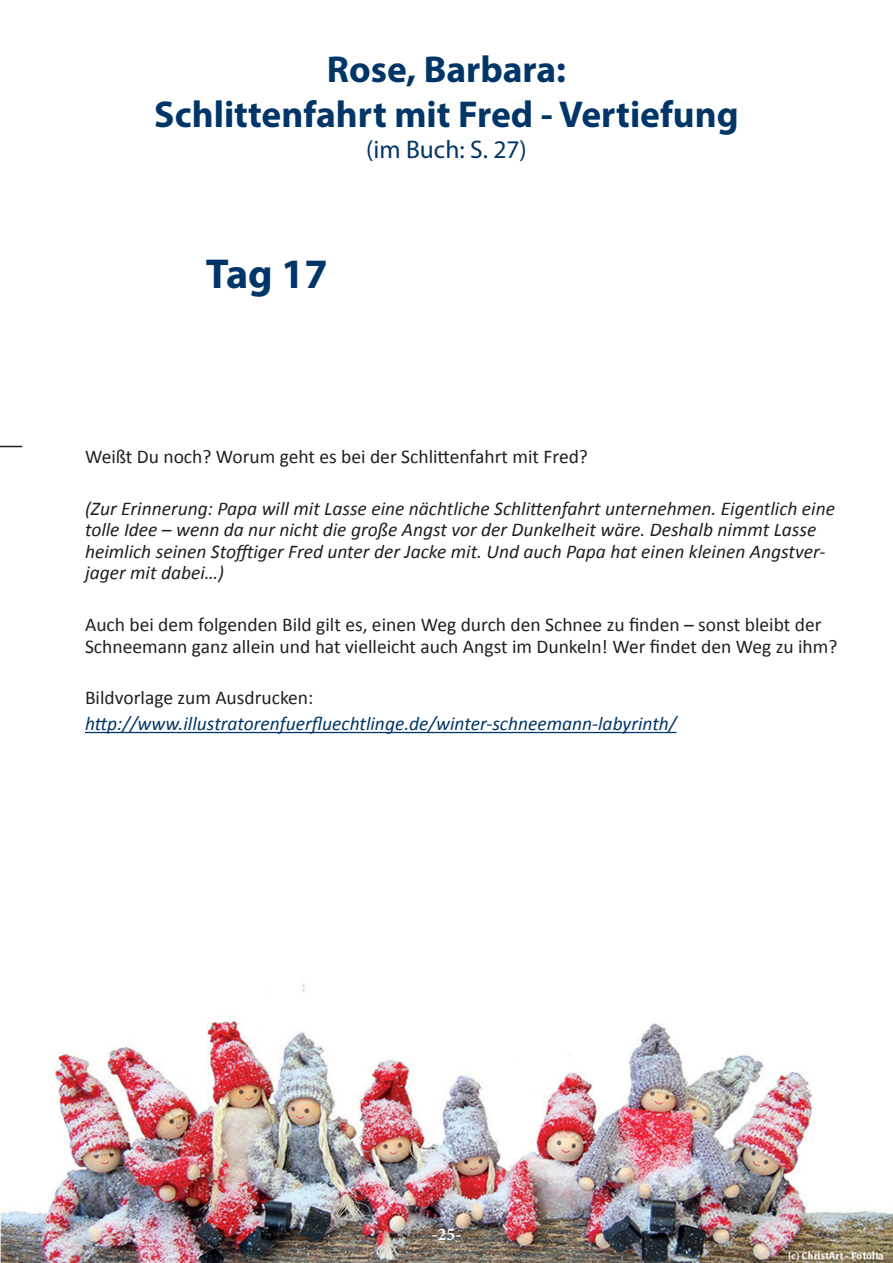
<style>
.page{position:relative;width:893px;height:1263px;background:#fff}
.page>*{position:absolute;margin:0;border:0;box-sizing:border-box;transform-origin:0 0}
.t1{font:700 42px "Myriad Pro";color:#003667}
.t2{font:700 37.5px/45px "Myriad Pro";color:#003667;text-align:center}
.t3{font:25.5px "Myriad Pro";color:#003667}
.t4{font:italic 19.5px/21.6px "Calibri";color:#231f20}
.t5{font:19.5px/21.6px "Calibri";color:#231f20}
.t6{font:italic 19.5px "Calibri";color:#003667}
.t7{font:700 18px "Minion Pro";color:#fff}
</style>
<div class="page">
<img style="left:0;top:984px;width:893px;height:279px">
<hr style="left:85px;top:732px;width:591px;height:1px;background:#003667">
<svg style="left:0;top:446px;width:22px;height:1px"></svg>
<h2 class="t2" style="left:154px;top:46px;width:586px">Rose, Barbara:<br>Schlittenfahrt mit Fred - Vertiefung</h2>
<h3 class="t3" style="left:366px;top:133px;width:162px">(im Buch: S. 27)</h3>
<h1 class="t1" style="left:206px;top:247px;width:124px">Tag 17</h1>
<p class="t5" style="left:85px;top:446px;width:504px">Weißt Du noch? Worum geht es bei der Schlittenfahrt mit Fred?</p>
<p class="t4" style="left:85px;top:497px;width:751px">(Zur Erinnerung: Papa will mit Lasse eine nächtliche Schlittenfahrt unternehmen. Eigentlich eine tolle Idee – wenn da nur nicht die große Angst vor der Dunkelheit wäre. Deshalb nimmt Lasse heimlich seinen Stofftiger Fred unter der Jacke mit. Und auch Papa hat einen kleinen Angstver&shy;jager mit dabei…)</p>
<p class="t5" style="left:85px;top:614px;width:754px">Auch bei dem folgenden Bild gilt es, einen Weg durch den Schnee zu finden – sonst bleibt der<br>Schneemann ganz allein und hat vielleicht auch Angst im Dunkeln! Wer findet den Weg zu ihm?</p>
<p class="t5" style="left:85px;top:687px;width:230px">Bildvorlage zum Ausdrucken:</p>
<p class="t6" style="left:85px;top:710px;width:593px">http://www.illustratorenfuerfluechtlinge.de/winter-schneemann-labyrinth/</p>
<p class="t7" style="left:431px;top:1221px;width:32px">-25-</p>
</div>
